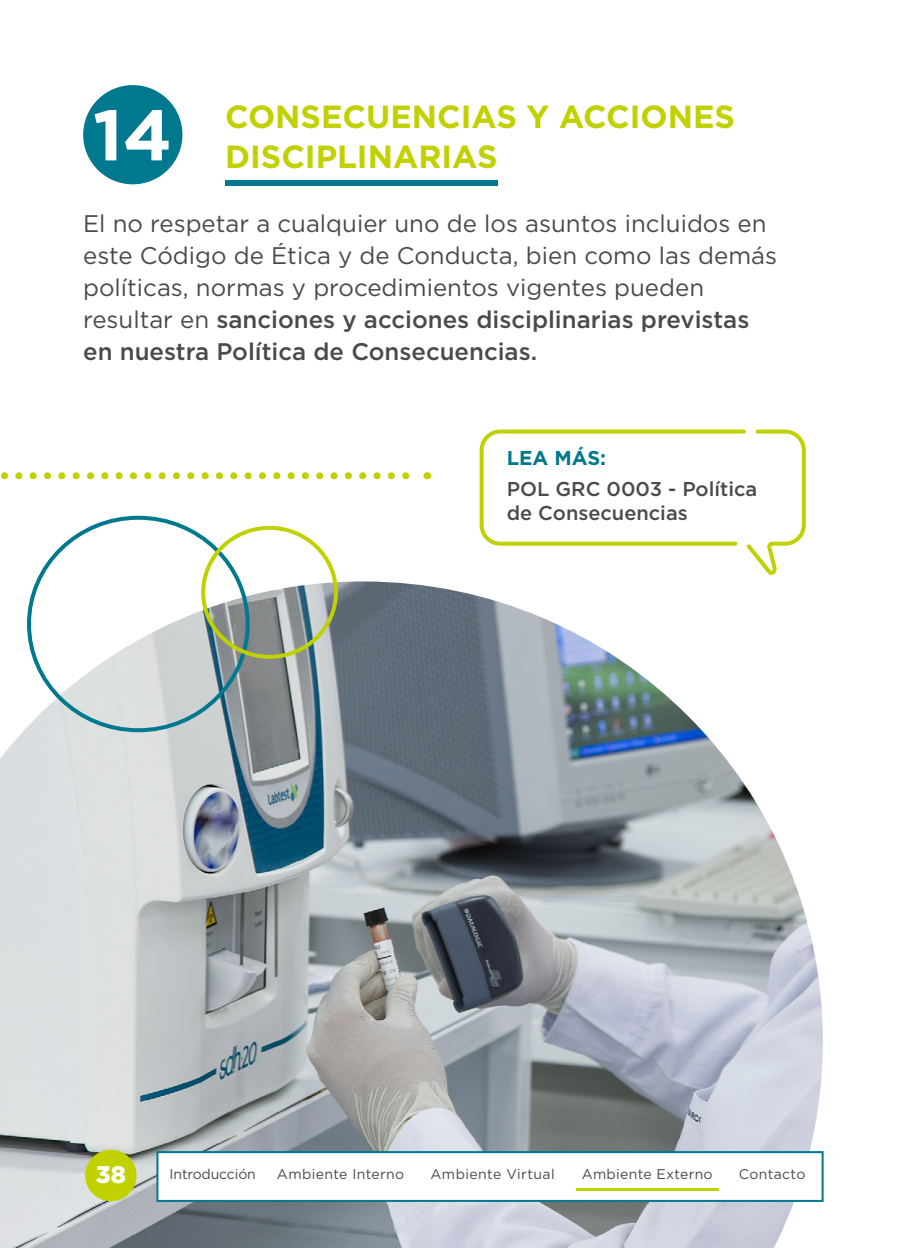
<style>
.page{position:relative;width:908px;height:1248px;background:#fff}
.page>*{position:absolute;margin:0;border:0;box-sizing:border-box;transform-origin:0 0}
.t1{font:700 71.4px "Gotham";color:#fff}
.t2{font:700 32px/40px "Gotham";color:#c1d100}
.t3{font:24px/32px "Gotham";color:#4a4a49}
.t4{font:900 24px "Gotham";color:#fff}
.t5{font:500 20px/24px "Gotham";color:#4a4a49}
.t6{font:700 20px "Gotham";color:#00788e}
.t7{font:14px "Gotham";letter-spacing:.02em;color:#4a4a49}
.t8{font:14px "Gotham";letter-spacing:-.01em;color:#4a4a49}
.s1{font-weight:500}
</style>
<div class="page">
<img style="left:0;top:581px;width:822px;height:666px">
<div style="left:201px;top:526px;width:137px;height:132px;border:4px solid #c1d100;border-radius:50%"></div>
<div style="left:85px;top:1149px;width:51px;height:51px;background:#c1d100;border-radius:50%"></div>
<div style="left:156px;top:1150px;width:667px;height:51px;background:#fff;border:2px solid #00788e"></div>
<hr style="left:576px;top:1187px;width:142px;height:3px;background:#c1d100">
<div style="left:226px;top:180px;width:271px;height:5px;background:#00788e"></div>
<div style="left:83px;top:85px;width:99px;height:99px;background:#00788e;border-radius:50%"></div>
<svg style="left:1px;top:472px;width:409px;height:7px"></svg>
<svg style="left:479px;top:429px;width:327px;height:146px"></svg>
<h1 class="t1" style="left:93px;top:88px;width:81px">14</h1>
<h2 class="t2" style="left:225px;top:96px;width:511px">CONSECUENCIAS Y ACCIONES<br>DISCIPLINARIAS</h2>
<p class="t3" style="left:83px;top:207px;width:695px">El no respetar a cualquier uno de los asuntos incluidos en este Código de Ética y de Conducta, bien como las demás políticas, normas y procedimientos vigentes pueden resultar en <span class="s1">sanciones y acciones disciplinarias previstas en nuestra Política de Consecuencias.</span></p>
<p class="t6" style="left:506px;top:444px;width:101px">LEA MÁS:</p>
<p class="t5" style="left:506px;top:476px;width:252px">POL GRC 0003 - Política de Consecuencias</p>
<p class="t4" style="left:96px;top:1157px;width:32px">38</p>
<p class="t8" style="left:169px;top:1165px;width:88px">Introducción</p>
<p class="t7" style="left:277px;top:1165px;width:129px">Ambiente Interno</p>
<p class="t7" style="left:430px;top:1165px;width:126px">Ambiente Virtual</p>
<p class="t7" style="left:581px;top:1165px;width:132px">Ambiente Externo</p>
<p class="t7" style="left:738px;top:1165px;width:68px">Contacto</p>
</div>
